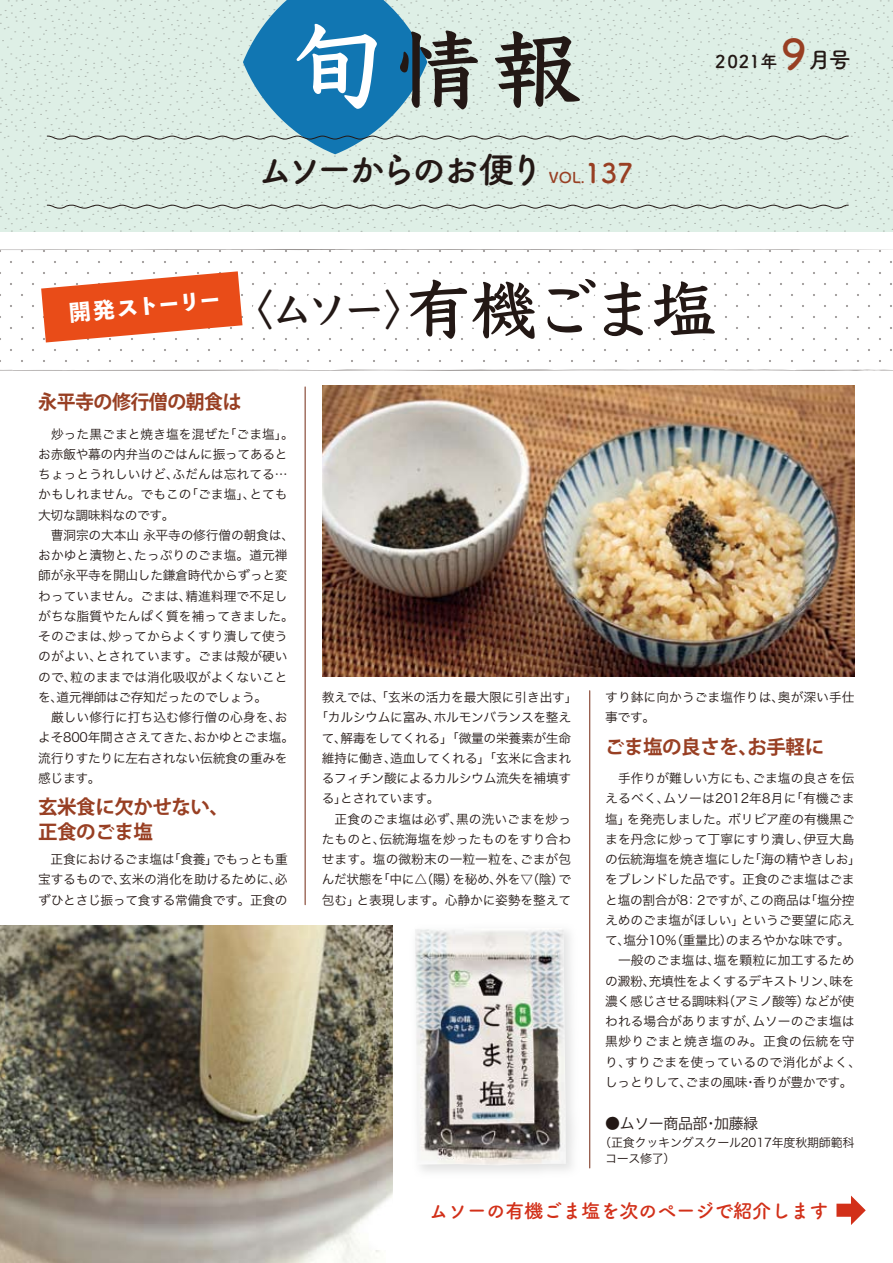
<style>
.page{position:relative;width:893px;height:1263px;background:#fff}
.page>*{position:absolute;margin:0;border:0;box-sizing:border-box;transform-origin:0 0}
.t1{font:700 88.2px "Yu Kyo";color:#231815}
.t2{font:700 40.95px "Yu Kyo";color:#231815}
.t3{font:700 36px "Tsuku A Rd Gothic";letter-spacing:-.135em;color:#231815}
.t4{font:700 22.05px "Tsuku A Rd Gothic";color:#231815}
.t5{font:800 21.75px "Toppan Bunkyu Midashi Gothic Std N";color:#fff}
.t6{font:700 19.5px/24.8px "Koz Go Pro";letter-spacing:-.025em;color:#983f23}
.t7{font:700 19.5px "Tsuku A Rd Gothic";letter-spacing:-.025em;color:#d23019}
.t8{font:700 17.7px "Tsuku A Rd Gothic";letter-spacing:.025em;color:#231815}
.t9{font:15px "Hira Kaku Pro W3";letter-spacing:-.03em;color:#231815}
.t10{font:700 15px "Tsuku A Rd Gothic";color:#983f23}
.t11{font:12.75px/20.2px "Hira Kaku Pro W3";letter-spacing:-.01em;color:#231815}
.t12{font:12.75px "Hira Kaku Pro W3";letter-spacing:-.03em;color:#231815}
.t13{font:12px/16.5px "Hira Kaku Pro W3";letter-spacing:-.015em;color:#231815}
.s1{font-size:94.5px;color:#fff}
.s2{font-size:27px}
.s3{font-size:42.3px;color:#983f23}
.s4{font-size:66px}
</style>
<div class="page">
<svg style="left:0;top:249px;width:893px;height:122px"></svg>
<div style="left:0;top:0;width:893px;height:231px;background:#deefe6"></div>
<svg style="left:47px;top:0;width:802px;height:154px"></svg>
<svg style="left:47px;top:205px;width:802px;height:4px"></svg>
<hr style="left:305px;top:387px;width:1px;height:518px;background:#7a331e">
<hr style="left:589px;top:691px;width:1px;height:477px;background:#7a331e">
<img style="left:323px;top:386px;width:531px;height:290px">
<img style="left:0;top:926px;width:393px;height:337px">
<svg style="left:836px;top:1195px;width:30px;height:30px"></svg>
<img style="left:415px;top:928px;width:152px;height:237px">
<svg style="left:41px;top:215px;width:686px;height:140px"></svg>
<h3 class="t5" style="left:68px;top:296px;width:154px;rotate:-5deg">開発ストーリー</h3>
<h1 class="t1" style="left:291px;top:6px;width:291px"><span class="s1">旬</span>情報</h1>
<h3 class="t3" style="left:257px;top:142px;width:289px">ムソーからのお便り</h3>
<p class="t10" style="left:549px;top:166px;width:86px">VOL.<span class="s2">137</span></p>
<h3 class="t4" style="left:781px;top:42px;width:71px"><span class="s3">9</span>月号</h3>
<h3 class="t8" style="left:715px;top:48px;width:64px">2021年</h3>
<h2 class="t2" style="left:233px;top:280px;width:485px">〈ムソー〉<span class="s4">有機ごま塩</span></h2>
<h3 class="t6" style="left:38px;top:391px;width:205px">永平寺の修行僧の朝食は</h3>
<p class="t11" style="left:38px;top:423px;width:257px">　炒った黒ごまと焼き塩を混ぜた「ごま塩」。お赤飯や幕の内弁当のごはんに振ってあるとちょっとうれしいけど、ふだんは忘れてる…かもしれません。でもこの「ごま塩」、とても大切な調味料なのです。<br>　曹洞宗の大本山 永平寺の修行僧の朝食は、おかゆと漬物と、たっぷりのごま塩。道元禅師が永平寺を開山した鎌倉時代からずっと変わっていません。ごまは、精進料理で不足しがちな脂質やたんぱく質を補ってきました。そのごまは、炒ってからよくすり潰して使うのがよい、とされています。ごまは殻が硬いので、粒のままでは消化吸収がよくないことを、道元禅師はご存知だったのでしょう。<br>　厳しい修行に打ち込む修行僧の心身を、およそ800年間ささえてきた、おかゆとごま塩。流行りすたりに左右されない伝統食の重みを感じます。</p>
<h3 class="t6" style="left:38px;top:796px;width:192px">玄米食に欠かせない、正食のごま塩</h3>
<p class="t11" style="left:38px;top:848px;width:251px;text-align:justify">　正食におけるごま塩は「食養」でもっとも重宝するもので、玄米の消化を助けるために、必ずひとさじ振って食する常備食です。正食の</p>
<p class="t11" style="left:322px;top:686px;width:257px">教えでは、「玄米の活力を最大限に引き出す」</p>
<p class="t11" style="left:315px;top:706px;width:257px">「カルシウムに富み、ホルモンバランスを整え</p>
<p class="t11" style="left:322px;top:727px;width:251px">て、解毒をしてくれる」「微量の栄養素が生命</p>
<p class="t11" style="left:322px;top:747px;width:251px">維持に働き、造血してくれる」「玄米に含まれ</p>
<p class="t11" style="left:322px;top:767px;width:251px">るフィチン酸によるカルシウム流失を補填す</p>
<p class="t12" style="left:322px;top:787px;width:119px">る」とされています。</p>
<p class="t11" style="left:322px;top:808px;width:251px">　正食のごま塩は必ず、黒の洗いごまを炒っ</p>
<p class="t11" style="left:322px;top:828px;width:251px">たものと、伝統海塩を炒ったものをすり合わ</p>
<p class="t11" style="left:322px;top:848px;width:251px">せます。塩の微粉末の一粒一粒を、ごまが包</p>
<p class="t12" style="left:322px;top:868px;width:251px">んだ状態を「中に△（陽）を秘め、外を▽（陰）で</p>
<p class="t11" style="left:322px;top:889px;width:251px">包む」と表現します。心静かに姿勢を整えて</p>
<p class="t11" style="left:605px;top:686px;width:251px">すり鉢に向かうごま塩作りは、奥が深い手仕事です。</p>
<h3 class="t6" style="left:605px;top:735px;width:220px">ごま塩の良さを、お手軽に</h3>
<p class="t11" style="left:605px;top:767px;width:257px">　手作りが難しい方にも、ごま塩の良さを伝えるべく、ムソーは2012年8月に「有機ごま塩」を発売しました。ボリビア産の有機黒ごまを丹念に炒って丁寧にすり潰し、伊豆大島の伝統海塩を焼き塩にした「海の精やきしお」をブレンドした品です。正食のごま塩はごまと塩の割合が8：2ですが、この商品は「塩分控えめのごま塩がほしい」というご要望に応えて、塩分10％（重量比）のまろやかな味です。　一般のごま塩は、塩を顆粒に加工するための澱粉、充填性をよくするデキストリン、味を濃く感じさせる調味料（アミノ酸等）などが使われる場合がありますが、ムソーのごま塩は黒炒りごまと焼き塩のみ。正食の伝統を守り、すりごまを使っているので消化がよく、しっとりして、ごまの風味・香りが豊かです。</p>
<p class="t9" style="left:605px;top:1110px;width:154px">●ムソー商品部・加藤緑</p>
<p class="t13" style="left:605px;top:1133px;width:251px;text-indent:-6px">（正食クッキングスクール2017年度秋期師範科コース修了）</p>
<h3 class="t7" style="left:429px;top:1196px;width:401px">ムソーの有機ごま塩を次のページで紹介します</h3>
</div>
